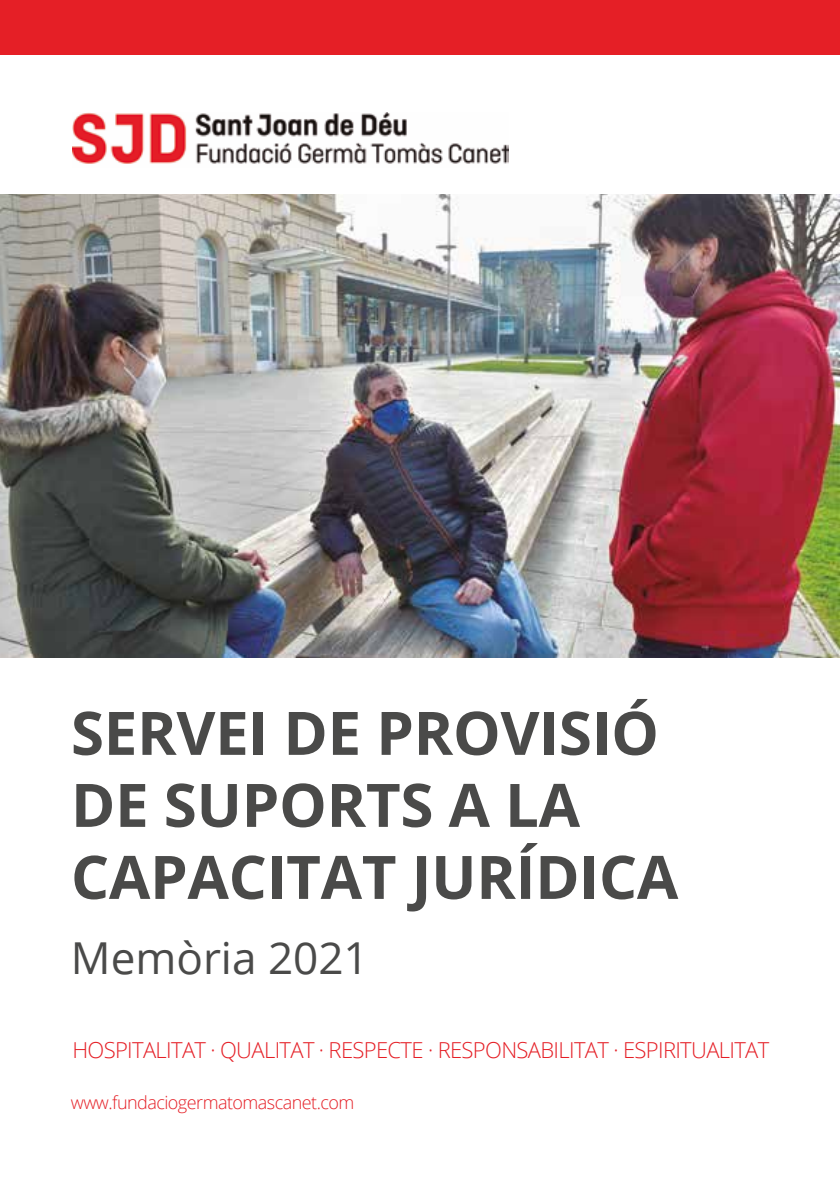
<style>
.page{position:relative;width:840px;height:1191px;background:#fff}
.page>*{position:absolute;margin:0;border:0;box-sizing:border-box;transform-origin:0 0}
.t1{font:700 60px/72px "Open Sans";letter-spacing:-.005em;color:#4a4a49}
.t2{font:44px "Open Sans";color:#4a4a49}
.t3{font:300 22px "Open Sans";letter-spacing:-.03em;color:#e51f26}
.t4{font:300 18px "Open Sans";letter-spacing:-.03em;color:#e51f26}
</style>
<div class="page">
<div style="left:0;top:0;width:839px;height:55px;background:#e51f26"></div>
<img style="left:0;top:194px;width:839px;height:464px">
<img style="left:72px;top:112px;width:436px;height:52px">
<h1 class="t1" style="left:71px;top:695px;width:608px">SERVEI DE PROVISIÓ<br>DE SUPORTS A LA<br>CAPACITAT JURÍDICA</h1>
<h2 class="t2" style="left:71px;top:928px;width:299px">Memòria 2021</h2>
<p class="t3" style="left:72px;top:1034px;width:698px">HOSPITALITAT · QUALITAT · RESPECTE · RESPONSABILITAT · ESPIRITUALITAT</p>
<p class="t4" style="left:71px;top:1090px;width:285px">www.fundaciogermatomascanet.com</p>
</div>
